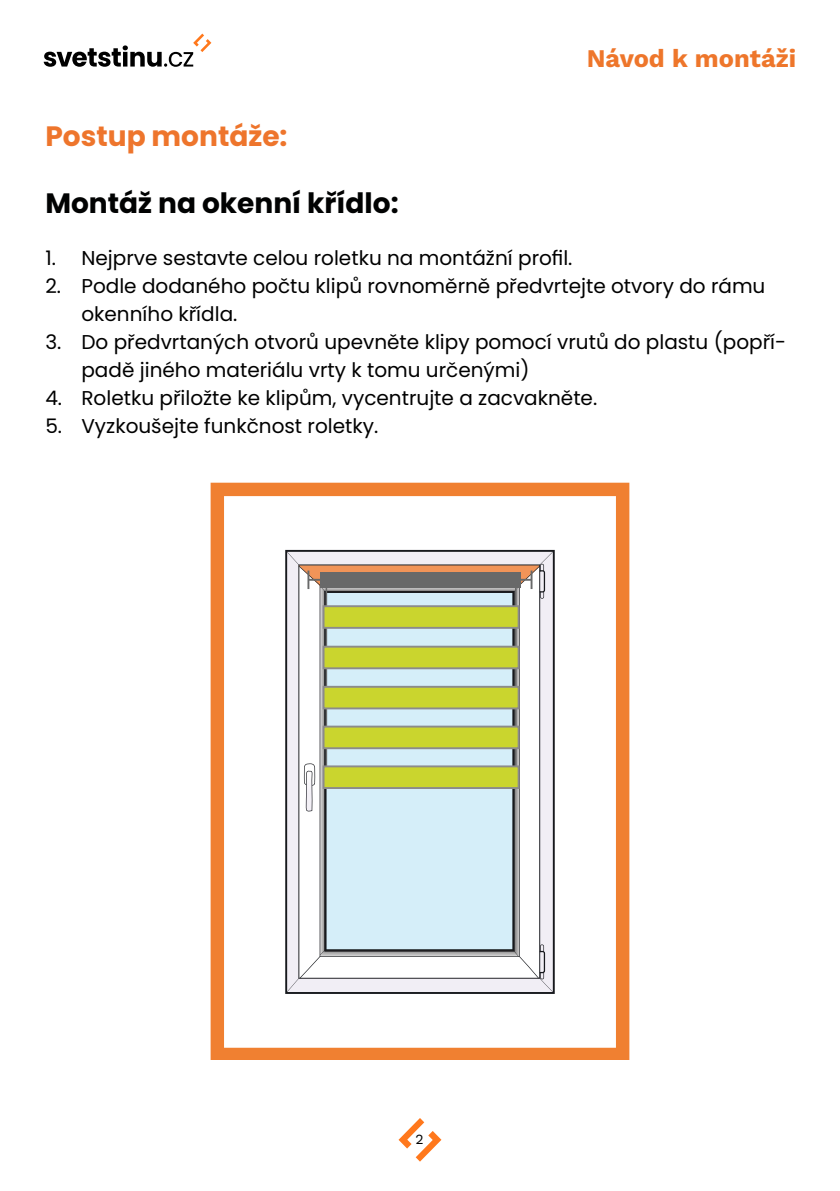
<style>
.page{position:relative;width:840px;height:1191px;background:#fff}
.page>*{position:absolute;margin:0;border:0;box-sizing:border-box;transform-origin:0 0}
.t1{font:700 28px "Poppins";color:#010202}
.t2{font:700 28px "Poppins";color:#ee752c}
.t3{font:700 25.4px "Work Sans";color:#ee762b}
.t4{font:20px/28px "Poppins";color:#000}
.t5{font:14px "Work Sans";color:#000}
</style>
<div class="page">
<svg style="left:398px;top:1118px;width:43px;height:43px"></svg>
<svg style="left:44px;top:34px;width:167px;height:33px"></svg>
<svg style="left:210px;top:483px;width:419px;height:576px"></svg>
<svg style="left:286px;top:551px;width:267px;height:260px"></svg>
<div style="left:319px;top:572px;width:201px;height:16px;background:#686969"></div>
<div style="left:323px;top:606px;width:195px;height:22px;background:#cad52e"></div>
<div style="left:322px;top:605px;width:197px;height:24px;border:2px solid #8c8b8b"></div>
<div style="left:323px;top:646px;width:195px;height:22px;background:#cad52e"></div>
<div style="left:322px;top:645px;width:197px;height:24px;border:2px solid #8c8b8b"></div>
<div style="left:323px;top:687px;width:195px;height:21px;background:#cad52e"></div>
<div style="left:322px;top:686px;width:197px;height:23px;border:2px solid #8c8b8b"></div>
<div style="left:323px;top:726px;width:195px;height:22px;background:#cad52e"></div>
<div style="left:322px;top:725px;width:197px;height:24px;border:2px solid #8c8b8b"></div>
<div style="left:323px;top:766px;width:195px;height:22px;background:#cad52e"></div>
<div style="left:322px;top:765px;width:197px;height:24px;border:2px solid #8c8b8b"></div>
<p class="t3" style="left:586px;top:39px;width:211px">Návod k montáži</p>
<h1 class="t2" style="left:45px;top:120px;width:243px">Postup montáže:</h1>
<h1 class="t1" style="left:45px;top:187px;width:354px">Montáž na okenní křídlo:</h1>
<p class="t4" style="left:45px;top:244px;width:528px">1. Nejprve sestavte celou roletku na montážní profil.</p>
<p class="t4" style="left:81px;top:272px;width:685px;text-indent:-36px">2. Podle dodaného počtu klipů rovnoměrně předvrtejte otvory do rámu okenního křídla.</p>
<p class="t4" style="left:81px;top:328px;width:705px;text-indent:-36px">3. Do předvrtaných otvorů upevněte klipy pomocí vrutů do plastu (popří&shy;padě jiného materiálu vrty k tomu určenými)</p>
<p class="t4" style="left:45px;top:384px;width:553px">4. Roletku přiložte ke klipům, vycentrujte a zacvakněte.</p>
<p class="t4" style="left:45px;top:412px;width:334px">5. Vyzkoušejte funkčnost roletky.</p>
<p class="t5" style="left:415px;top:1129px;width:10px">2</p>
</div>
